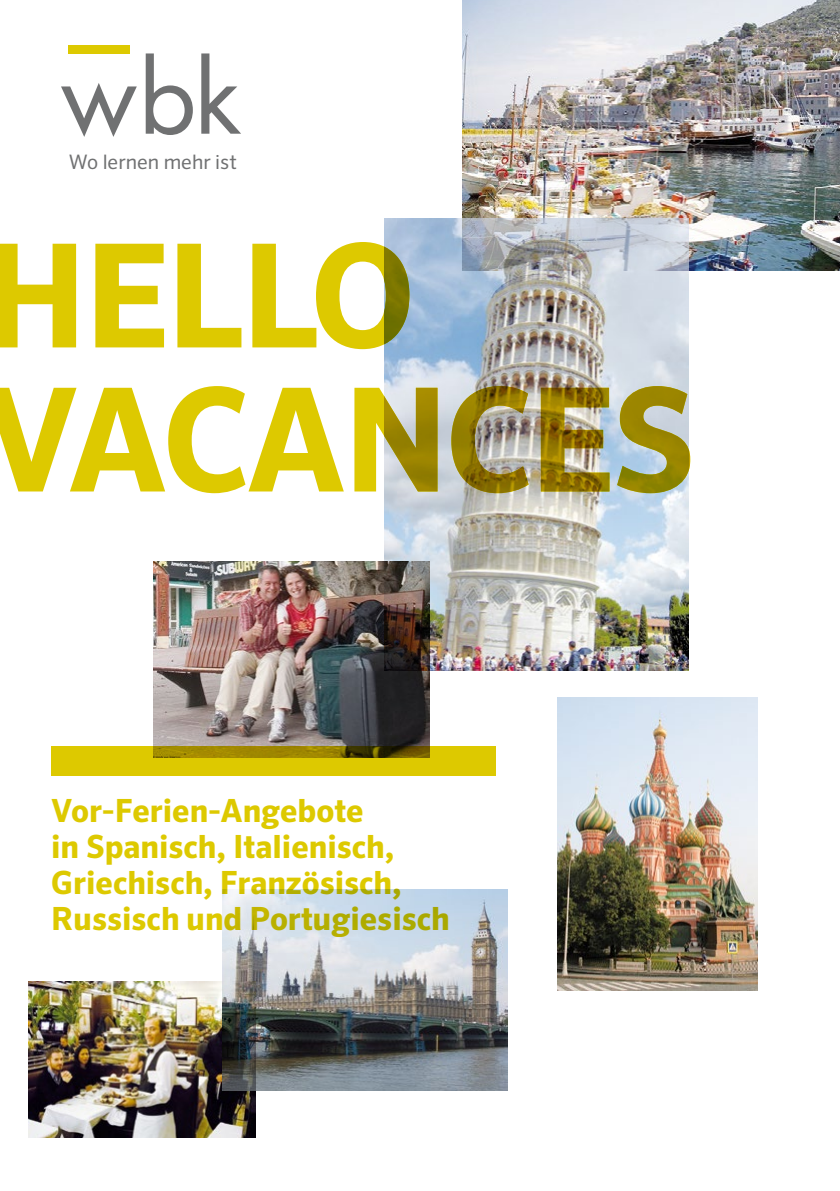
<style>
.page{position:relative;width:840px;height:1191px;background:#fff}
.page>*{position:absolute;margin:0;border:0;box-sizing:border-box;transform-origin:0 0}
.t1{font:700 144px/144px "Sero OT";letter-spacing:-.02em;color:#ddc900}
.t2{font:700 32px/36px "Sero OT";color:#ddc900}
.Text{font:20px "Sero OT";color:#707172}
</style>
<div class="page">
<img style="left:28px;top:981px;width:227px;height:156px">
<img style="left:462px;top:0;width:377px;height:271px">
<img style="left:153px;top:561px;width:276px;height:185px">
<svg style="left:51px;top:746px;width:444px;height:29px;background:#c6b200"></svg>
<img style="left:557px;top:697px;width:200px;height:293px">
<img style="left:384px;top:218px;width:304px;height:452px">
<img style="left:222px;top:889px;width:285px;height:201px">
<svg style="left:61px;top:83px;width:76px;height:54px"></svg>
<svg style="left:146px;top:53px;width:47px;height:82px"></svg>
<svg style="left:201px;top:53px;width:40px;height:81px"></svg>
<div style="left:68px;top:45px;width:61px;height:9px;background:#ddc900"></div>
<p class="Text" style="left:69px;top:150px;width:169px">Wo lernen mehr ist</p>
<h1 class="t1" style="left:-17px;top:226px;width:714px">HELLO<br>VACANCES</h1>
<p class="t2" style="left:51px;top:792px;width:400px">Vor-Ferien-Angebote<br>in Spanisch, Italienisch,<br>Griechisch, Französisch,<br>Russisch und Portugiesisch</p>
</div>
